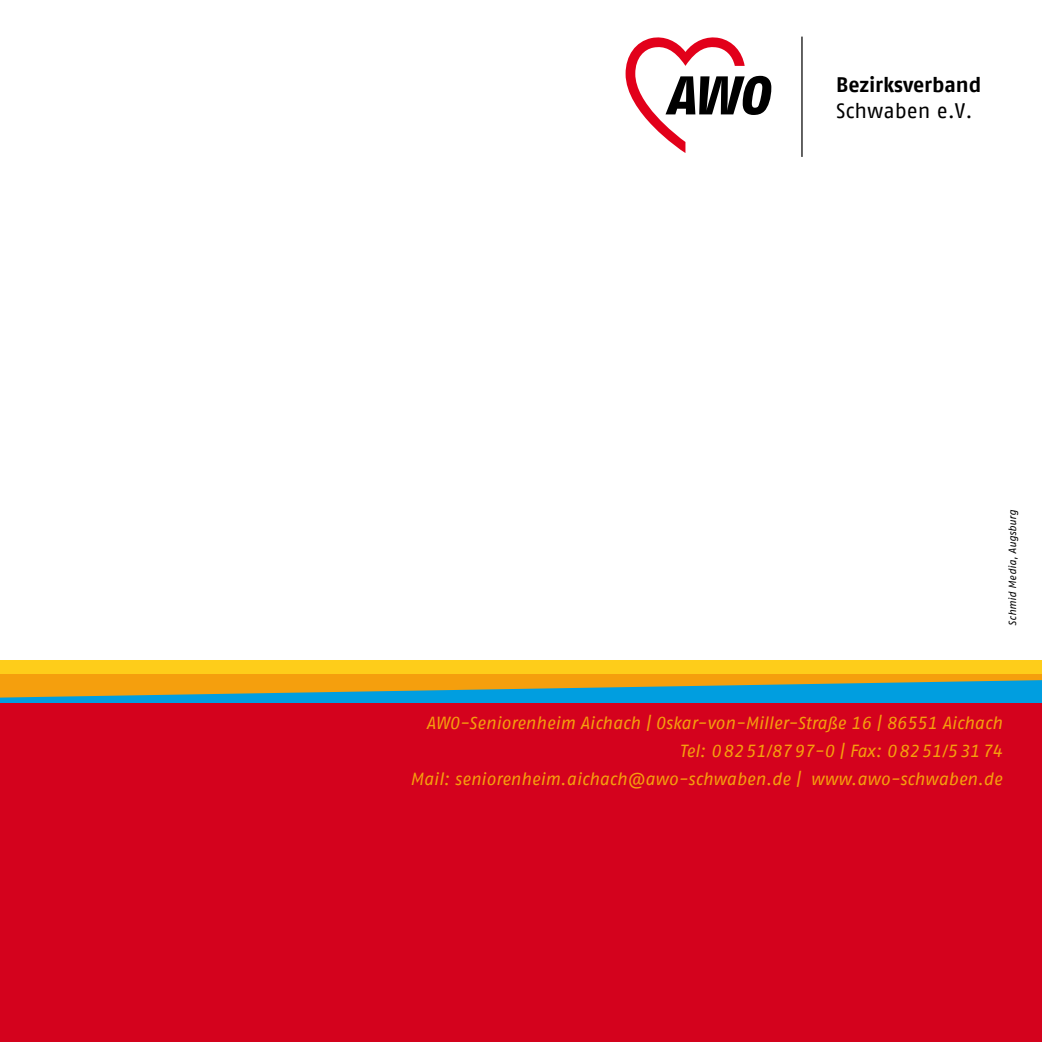
<style>
.page{position:relative;width:1042px;height:1042px;background:#fff}
.page>*{position:absolute;margin:0;border:0;box-sizing:border-box;transform-origin:0 0}
.t1{font:700 21px "AWO Fago Office";letter-spacing:-.005em;color:#000}
.t2{font:21px "AWO Fago Office";color:#000}
.t3{font:italic 17.5px/28px "AWO Fago Office";color:#f59f0d;text-align:right}
.t4{font:italic 10.5px "AWO Fago Office";color:#000}
</style>
<div class="page">
<div style="left:0;top:702px;width:1042px;height:340px;background:#d4021d"></div>
<svg style="left:625px;top:37px;width:146px;height:116px"></svg>
<hr style="left:801px;top:37px;width:1px;height:120px;background:#000">
<div style="left:0;top:672px;width:1042px;height:30px;background:#009ee0"></div>
<svg style="left:0;top:673px;width:1042px;height:25px"></svg>
<div style="left:0;top:660px;width:1042px;height:13px;background:#fecd1a"></div>
<p class="t1" style="left:836px;top:73px;width:147px">Bezirksverband</p>
<p class="t2" style="left:836px;top:98px;width:138px">Schwaben e.V.</p>
<p class="t4" style="left:1006px;top:625px;width:117px;rotate:-90deg">Schmid Media, Augsburg</p>
<p class="t3" style="left:410px;top:709px;width:594px">AWO-Seniorenheim Aichach | Oskar-von-Miller-Straße 16 | 86551 Aichach<br>Tel: 08251/8797-0 | Fax: 08251/53174<br>Mail: seniorenheim.aichach@awo-schwaben.de | www.awo-schwaben.de</p>
</div>
